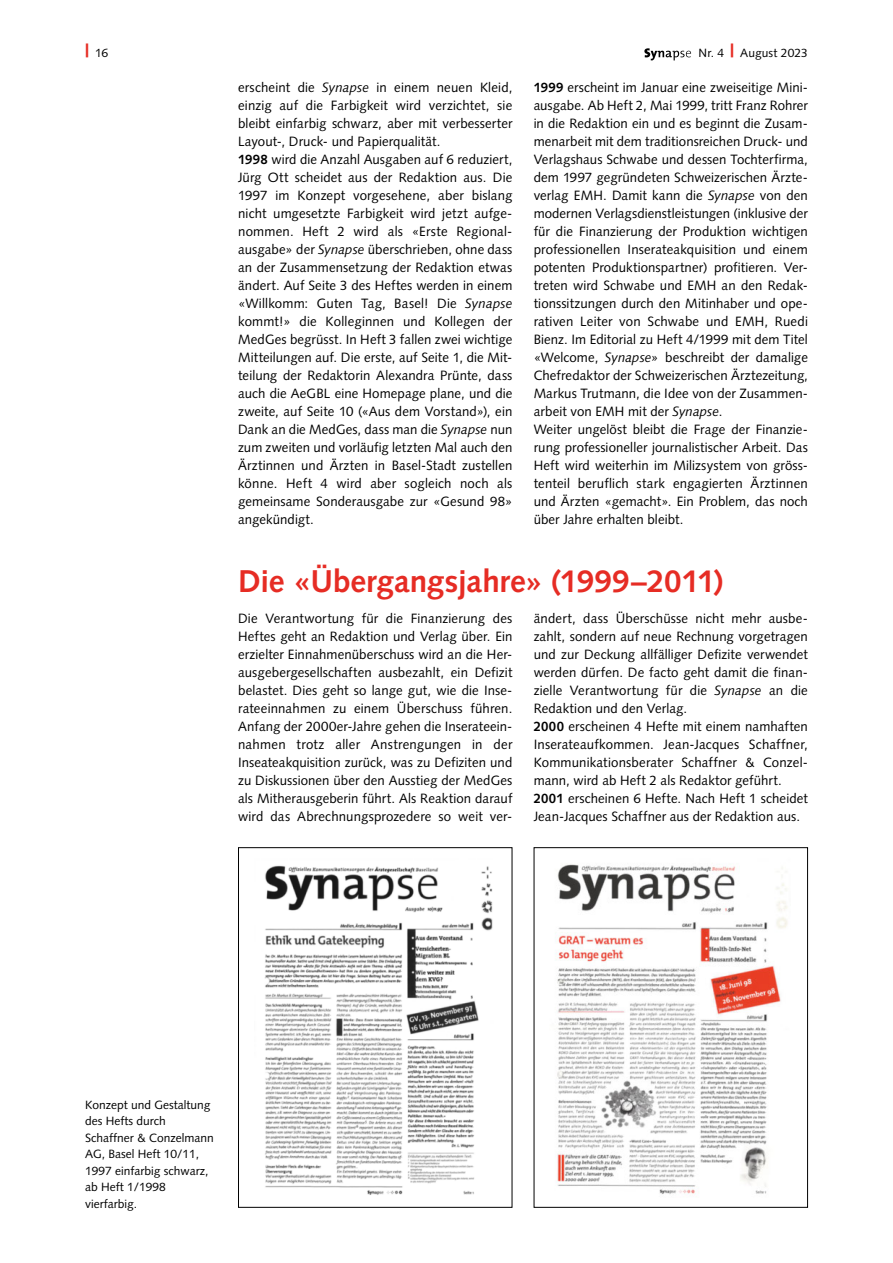
<style>
.page{position:relative;width:893px;height:1263px;background:#fff}
.page>*{position:absolute;margin:0;border:0;box-sizing:border-box;transform-origin:0 0}
.t1{font:700 31.5px "Syntax LT Std";letter-spacing:-.005em;color:#e62c24}
.t2{font:13.5px/18px "Syntax LT Std";letter-spacing:.005em;color:#000}
.t3{font:12px/16.5px "Syntax LT Std";color:#000}
.s1{font-weight:900;font-size:18px;color:#e62c24}
.s2{font-style:italic}
.s3{font-weight:700}
</style>
<div class="page">
<svg style="left:644px;top:48px;width:47px;height:12px"></svg>
<img style="left:265px;top:865px;width:228px;height:330px">
<div style="left:238px;top:847px;width:274px;height:361px;border:1px solid #000"></div>
<img style="left:555px;top:864px;width:233px;height:330px">
<div style="left:534px;top:847px;width:274px;height:361px;border:1px solid #000"></div>
<p class="t3" style="left:85px;top:45px;width:24px"><span class="s1">|</span> 16</p>
<p class="t3" style="left:699px;top:45px;width:111px">Nr. 4 <span class="s1">|</span> August 2023</p>
<p class="t2" style="left:238px;top:78px;width:276px">erscheint die <span class="s2">Synapse</span> in einem neuen Kleid, einzig auf die Farbigkeit wird verzichtet, sie bleibt einfarbig schwarz, aber mit verbesserter Layout-, Druck- und Papierqualität.<br><span class="s3">1998</span> wird die Anzahl Ausgaben auf 6 reduziert, Jürg Ott scheidet aus der Redaktion aus. Die 1997 im Konzept vorgesehene, aber bislang nicht umgesetzte Farbigkeit wird jetzt aufge&shy;nommen. Heft 2 wird als «Erste Regional&shy;ausgabe» der <span class="s2">Synapse</span> überschrieben, ohne dass an der Zusammensetzung der Redaktion etwas ändert. Auf Seite 3 des Heftes werden in einem «Willkomm: Guten Tag, Basel! Die <span class="s2">Synapse </span>kommt!» die Kolleginnen und Kollegen der MedGes begrüsst. In Heft 3 fallen zwei wichtige Mitteilungen auf. Die erste, auf Seite 1, die Mit&shy;teilung der Redaktorin Alexandra Prünte, dass auch die AeGBL eine Homepage plane, und die zweite, auf Seite 10 («Aus dem Vorstand»), ein Dank an die MedGes, dass man die <span class="s2">Synapse</span> nun zum zweiten und vorläufig letzten Mal auch den Ärztinnen und Ärzten in Basel-Stadt zustellen könne. Heft 4 wird aber sogleich noch als gemeinsame Sonderausgabe zur «Gesund 98» angekündigt.</p>
<p class="t2" style="left:534px;top:78px;width:276px"><span class="s3">1999</span> erscheint im Januar eine zweiseitige Mini&shy;ausgabe. Ab Heft 2, Mai 1999, tritt Franz Rohrer in die Redaktion ein und es beginnt die Zusam&shy;menarbeit mit dem traditionsreichen Druck- und Verlagshaus Schwabe und dessen Tochterfirma, dem 1997 gegründeten Schweizerischen Ärzte&shy;verlag EMH. Damit kann die <span class="s2">Synapse</span> von den modernen Verlagsdienstleistungen (inklusive der für die Finanzierung der Produktion wichtigen professionellen Inserateakquisition und einem potenten Produktionspartner) profitieren. Ver&shy;treten wird Schwabe und EMH an den Redak&shy;tionssitzungen durch den Mitinhaber und ope&shy;rativen Leiter von Schwabe und EMH, Ruedi Bienz. Im Editorial zu Heft 4/1999 mit dem Titel «Welcome, <span class="s2">Synapse</span>» beschreibt der damalige Chefredaktor der Schweizerischen Ärztezeitung, Markus Trutmann, die Idee von der Zusammen&shy;arbeit von EMH mit der <span class="s2">Synapse</span>.<br>Weiter ungelöst bleibt die Frage der Finanzie&shy;rung professioneller journalistischer Arbeit. Das Heft wird weiterhin im Milizsystem von gröss&shy;tenteil beruflich stark engagierten Ärztinnen und Ärzten «gemacht». Ein Problem, das noch über Jahre erhalten bleibt.</p>
<h1 class="t1" style="left:238px;top:563px;width:487px">Die «Übergangsjahre» (1999–2011)</h1>
<p class="t2" style="left:238px;top:609px;width:276px;text-align:justify">Die Verantwortung für die Finanzierung des Heftes geht an Redaktion und Verlag über. Ein erzielter Einnahmenüberschuss wird an die Her&shy;ausgebergesellschaften ausbezahlt, ein Defizit belastet. Dies geht so lange gut, wie die Inse&shy;rateeinnahmen zu einem Überschuss führen.<br>Anfang der 2000er-Jahre gehen die Inserateein&shy;nahmen trotz aller Anstrengungen in der Inseateakquisition zurück, was zu Defiziten und zu Diskussionen über den Ausstieg der MedGes als Mitherausgeberin führt. Als Reaktion darauf wird das Abrechnungsprozedere so weit ver-</p>
<p class="t2" style="left:534px;top:609px;width:276px">ändert, dass Überschüsse nicht mehr ausbe&shy;zahlt, sondern auf neue Rechnung vorgetragen und zur Deckung allfälliger Defizite verwendet werden dürfen. De facto geht damit die finan&shy;zielle Verantwortung für die <span class="s2">Synapse</span> an die Redaktion und den Verlag.<br><span class="s3">2000</span> erscheinen 4 Hefte mit einem namhaften Inserateaufkommen. Jean-Jacques Schaffner, Kommunikationsberater Schaffner &amp; Conzel&shy;mann, wird ab Heft 2 als Redaktor geführt.<br><span class="s3">2001</span> erscheinen 6 Hefte. Nach Heft 1 scheidet Jean-Jacques Schaffner aus der Redaktion aus.</p>
<p class="t3" style="left:85px;top:1096px;width:130px">Konzept und Gestaltung des Hefts durch<br>Schaffner &amp; Conzelmann<br>AG, Basel Heft 10/11,<br>1997 einfarbig schwarz, ab Heft 1/1998 vierfarbig.</p>
</div>
